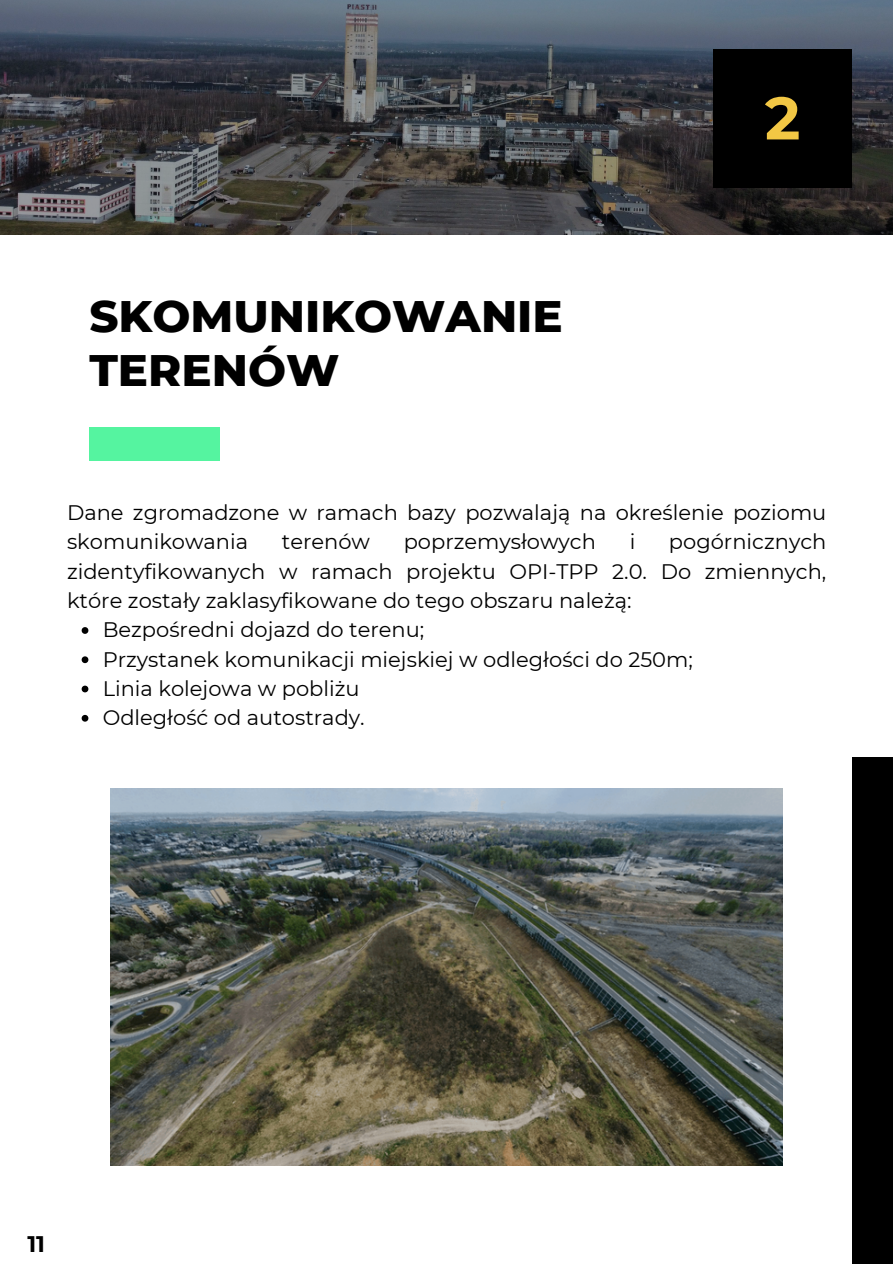
<style>
.page{position:relative;width:893px;height:1264px;background:#fff}
.page>*{position:absolute;margin:0;border:0;box-sizing:border-box;transform-origin:0 0}
.t1{font:700 60px "Montserrat";color:#f2c744}
.t2{font:800 45px "Montserrat";color:#000}
.t3{font:700 22.5px "Montserrat";color:#000}
.t4{font:21px/29.2px "Montserrat";color:#000}
</style>
<div class="page">
<svg style="left:0;top:0;width:892px;height:235px;background:#43474d"></svg>
<div style="left:713px;top:50px;width:138px;height:138px;background:#000"></div>
<div style="left:851px;top:757px;width:41px;height:506px;background:#000"></div>
<div style="left:89px;top:427px;width:131px;height:34px;background:#55f4a0"></div>
<img style="left:111px;top:788px;width:671px;height:377px">
<svg style="left:82px;top:627px;width:6px;height:7px"></svg>
<svg style="left:82px;top:656px;width:6px;height:7px"></svg>
<svg style="left:82px;top:685px;width:6px;height:7px"></svg>
<svg style="left:82px;top:715px;width:6px;height:6px"></svg>
<p class="t2" style="left:89px;top:288px;width:475px">SKOMUNIKOWANIE</p>
<p class="t2" style="left:89px;top:342px;width:251px">TERENÓW</p>
<p class="t1" style="left:764px;top:81px;width:37px">2</p>
<p class="t4" style="left:67px;top:498px;width:760px">Dane zgromadzone w ramach bazy pozwalają na określenie poziomu skomunikowania</p>
<p class="t4" style="left:67px;top:527px;width:760px;text-align:justify;text-indent:602px">pogórnicznych zidentyfikowanych w ramach projektu OPI-TPP 2.0. Do zmiennych, które zostały zaklasyfikowane do tego obszaru należą:</p>
<p class="t4" style="left:103px;top:615px;width:323px">Bezpośredni dojazd do terenu;</p>
<p class="t4" style="left:103px;top:644px;width:591px">Przystanek komunikacji miejskiej w odległości do 250m;</p>
<p class="t4" style="left:103px;top:673px;width:258px">Linia kolejowa w pobliżu</p>
<p class="t4" style="left:103px;top:703px;width:263px">Odległość od autostrady.</p>
<p class="t4" style="left:282px;top:527px;width:90px">terenów</p>
<p class="t4" style="left:403px;top:527px;width:194px">poprzemysłowych</p>
<p class="t4" style="left:629px;top:527px;width:7px">i</p>
<p class="t3" style="left:27px;top:1230px;width:19px">11</p>
</div>
